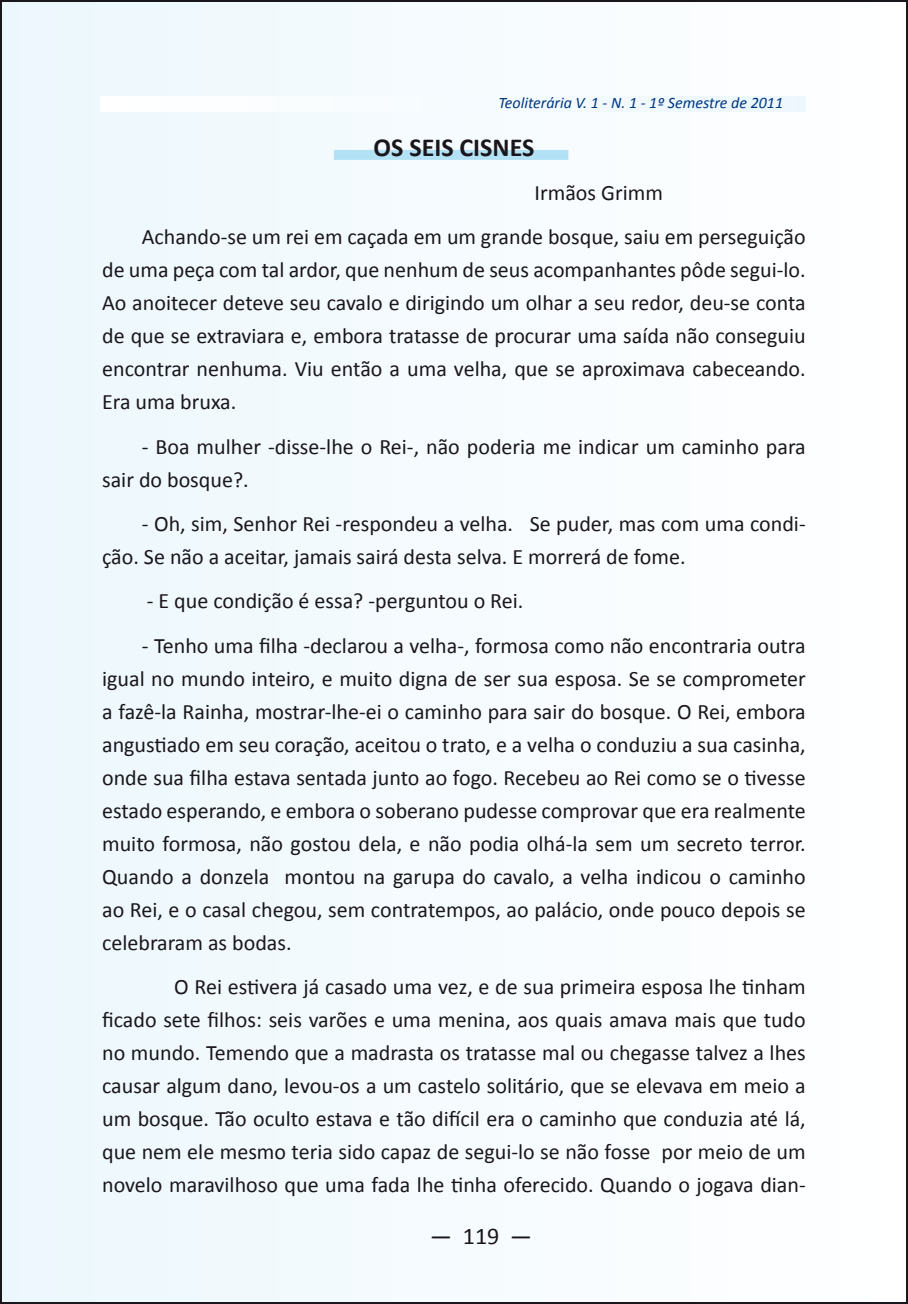
<style>
.page{position:relative;width:908px;height:1304px;background:#fff}
.page>*{position:absolute;margin:0;border:0;box-sizing:border-box;transform-origin:0 0}
.t1{font:700 26px "Calibri";color:#1a171c}
.t2{font:24px "Calibri";color:#1a171c}
.t3{font:22px/33px "Calibri";color:#1a171c}
.t4{font:italic 16px "Calibri";color:#003882}
</style>
<div class="page">
<div style="left:1px;top:1px;width:905px;height:1302px;background:#f5fbfe"></div>
<div style="left:334px;top:150px;width:234px;height:10px;background:#b3e2f6"></div>
<p class="t4" style="left:498px;top:93px;width:286px">Teoliterária V. 1 - N. 1 - 1º Semestre de 2011</p>
<p class="t1" style="left:373px;top:131px;width:162px">OS SEIS CISNES</p>
<p class="t3" style="left:142px;top:169px;width:665px;line-height:44.4px;text-indent:392px">Irmãos Grimm<br>Achando-se um rei em caçada em um grande bosque, saiu em perseguição</p>
<p class="t3" style="left:102px;top:252px;width:704px;text-align:justify">de uma peça com tal ardor, que nenhum de seus acompanhantes pôde segui-lo.<br>Ao anoitecer deteve seu cavalo e dirigindo um olhar a seu redor, deu-se conta de que se extraviara e, embora tratasse de procurar uma saída não conseguiu encontrar nenhuma. Viu então a uma velha, que se aproximava cabeceando.<br>Era uma bruxa.</p>
<p class="t3" style="left:102px;top:429px;width:704px;text-indent:40px">- Boa mulher -disse-lhe o Rei-, não poderia me indicar um caminho para sair do bosque?.</p>
<p class="t3" style="left:102px;top:506px;width:704px;text-indent:40px">- Oh, sim, Senhor Rei -respondeu a velha. Se puder, mas com uma condi&shy;ção. Se não a aceitar, jamais sairá desta selva. E morrerá de fome.</p>
<p class="t3" style="left:147px;top:583px;width:378px">- E que condição é essa? -perguntou o Rei.</p>
<p class="t3" style="left:102px;top:628px;width:704px;text-align:justify;text-indent:40px">- Tenho uma filha -declarou a velha-, formosa como não encontraria outra igual no mundo inteiro, e muito digna de ser sua esposa. Se se comprometer a fazê-la Rainha, mostrar-lhe-ei o caminho para sair do bosque. O Rei, embora angustiado em seu coração, aceitou o trato, e a velha o conduziu a sua casinha, onde sua filha estava sentada junto ao fogo. Recebeu ao Rei como se o tivesse estado esperando, e embora o soberano pudesse comprovar que era realmente muito formosa, não gostou dela, e não podia olhá-la sem um secreto terror.<br>Quando a donzela montou na garupa do cavalo, a velha indicou o caminho ao Rei, e o casal chegou, sem contratempos, ao palácio, onde pouco depois se celebraram as bodas.</p>
<p class="t3" style="left:102px;top:969px;width:704px;text-align:justify;text-indent:72px">O Rei estivera já casado uma vez, e de sua primeira esposa lhe tinham ficado sete filhos: seis varões e uma menina, aos quais amava mais que tudo no mundo. Temendo que a madrasta os tratasse mal ou chegasse talvez a lhes causar algum dano, levou-os a um castelo solitário, que se elevava em meio a um bosque. Tão oculto estava e tão difícil era o caminho que conduzia até lá, que nem ele mesmo teria sido capaz de segui-lo se não fosse por meio de um novelo maravilhoso que uma fada lhe tinha oferecido. Quando o jogava dian-</p>
<p class="t2" style="left:430px;top:1221px;width:103px">— 119 —</p>
</div>
